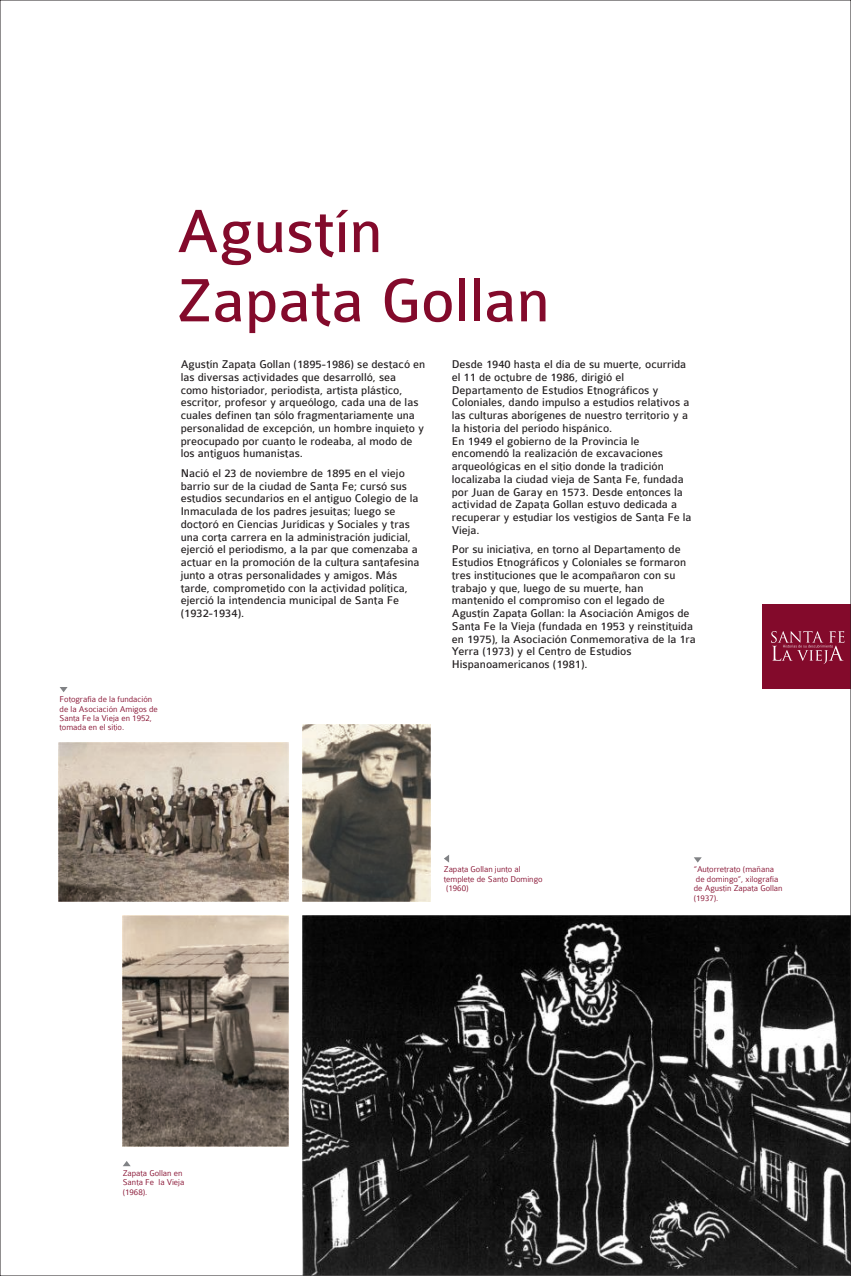
<style>
.page{position:relative;width:851px;height:1276px;background:#fff}
.page>*{position:absolute;margin:0;border:0;box-sizing:border-box;transform-origin:0 0}
.t1{font:65.2px/69.2px "Colaborate";color:#830a2b}
.t2{font:12px/12.8px "Colaborate";color:#231f20}
.t3{font:300 9px/9.4px "Colaborate";color:#830a2b}
</style>
<div class="page">
<img style="left:59px;top:742px;width:229px;height:159px">
<img style="left:302px;top:724px;width:128px;height:177px">
<img style="left:302px;top:915px;width:546px;height:359px">
<img style="left:122px;top:916px;width:166px;height:230px">
<svg style="left:694px;top:857px;width:7px;height:5px"></svg>
<svg style="left:444px;top:855px;width:5px;height:7px"></svg>
<svg style="left:123px;top:1161px;width:8px;height:5px"></svg>
<svg style="left:60px;top:687px;width:8px;height:5px"></svg>
<div style="left:762px;top:604px;width:88px;height:84px;background:#830a2b"></div>
<svg style="left:771px;top:631px;width:73px;height:33px"></svg>
<h1 class="t1" style="left:176px;top:202px;width:375px">Agustín<br>Zapata Gollan</h1>
<p class="t2" style="left:181px;top:359px;width:246px">Agustín Zapata Gollan (1895-1986) se destacó en las diversas actividades que desarrolló, sea como historiador, periodista, artista plástico, escritor, profesor y arqueólogo, cada una de las cuales definen tan sólo fragmentariamente una personalidad de excepción, un hombre inquieto y preocupado por cuanto le rodeaba, al modo de los antiguos humanistas.</p>
<p class="t2" style="left:181px;top:467px;width:240px">Nació el 23 de noviembre de 1895 en el viejo barrio sur de la ciudad de Santa Fe; cursó sus estudios secundarios en el antiguo Colegio de la Inmaculada de los padres jesuitas; luego se doctoró en Ciencias Jurídicas y Sociales y tras una corta carrera en la administración judicial, ejerció el periodismo, a la par que comenzaba a actuar en la promoción de la cultura santafesina junto a otras personalidades y amigos. Más tarde, comprometido con la actividad política, ejerció la intendencia municipal de Santa Fe (1932-1934).</p>
<p class="t3" style="left:60px;top:695px;width:100px">Fotografía de la fundación de la Asociación Amigos de<br>Santa Fe la Vieja en 1952, tomada en el sitio.</p>
<p class="t2" style="left:451px;top:359px;width:241px">Desde 1940 hasta el día de su muerte, ocurrida el 11 de octubre de 1986, dirigió el Departamento de Estudios Etnográficos y Coloniales, dando impulso a estudios relativos a las culturas aborígenes de nuestro territorio y a la historia del período hispánico.<br>En 1949 el gobierno de la Provincia le encomendó la realización de excavaciones arqueológicas en el sitio donde la tradición localizaba la ciudad vieja de Santa Fe, fundada por Juan de Garay en 1573. Desde entonces la actividad de Zapata Gollan estuvo dedicada a recuperar y estudiar los vestigios de Santa Fe la Vieja.</p>
<p class="t2" style="left:451px;top:544px;width:246px">Por su iniciativa, en torno al Departamento de Estudios Etnográficos y Coloniales se formaron tres instituciones que le acompañaron con su trabajo y que, luego de su muerte, han mantenido el compromiso con el legado de Agustín Zapata Gollan: la Asociación Amigos de Santa Fe la Vieja (fundada en 1953 y reinstituida en 1975), la Asociación Conmemorativa de la 1ra Yerra (1973) y el Centro de Estudios Hispanoamericanos (1981).</p>
<p class="t3" style="left:444px;top:865px;width:100px">Zapata Gollan junto al templete de Santo Domingo (1960)</p>
<p class="t3" style="left:693px;top:865px;width:90px">“Autorretrato (mañana de domingo”, xilografía de Agustin Zapata Gollan (1937).</p>
<p class="t3" style="left:123px;top:1169px;width:63px">Zapata Gollan en<br>Santa Fe la Vieja (1968).</p>
</div>
